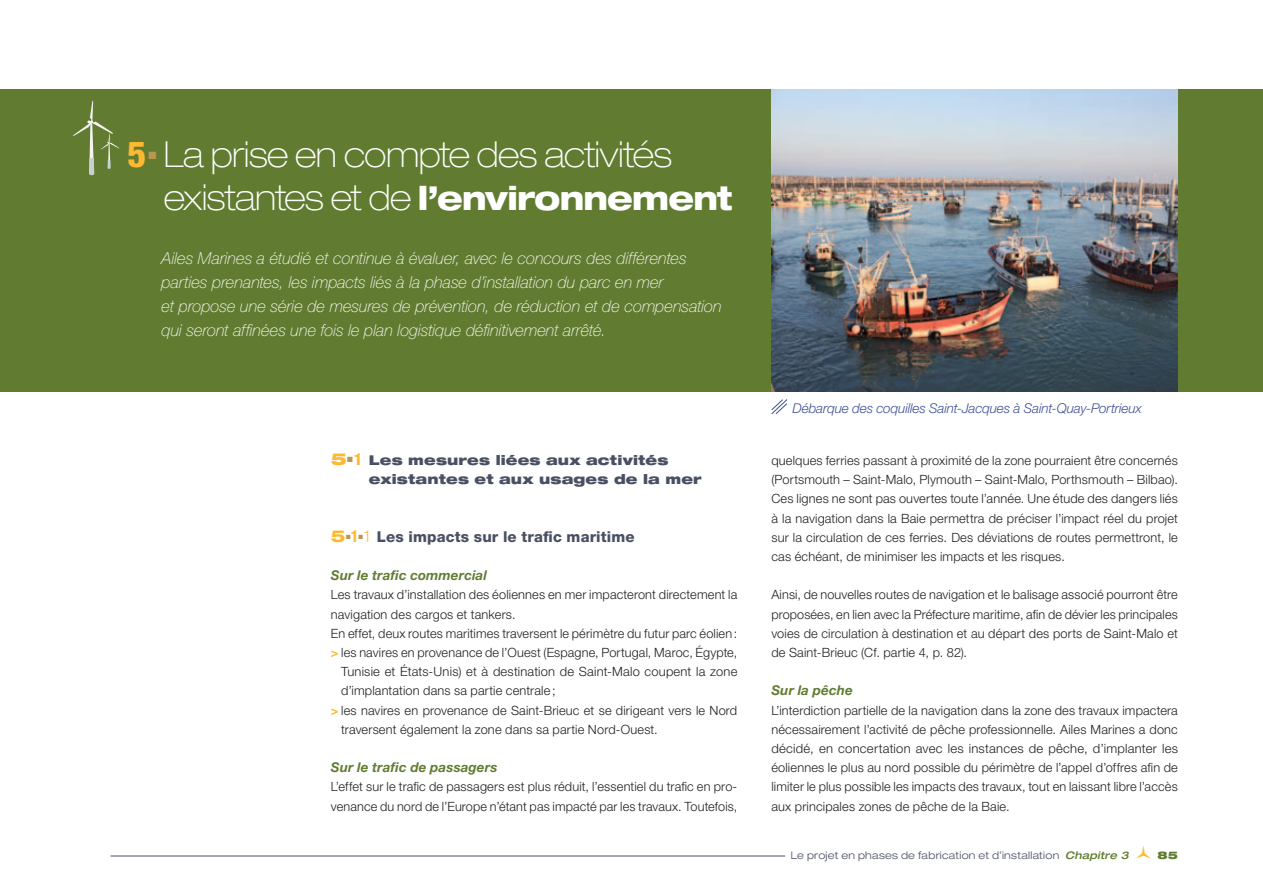
<style>
.page{position:relative;width:1263px;height:893px;background:#fff}
.page>*{position:absolute;margin:0;border:0;box-sizing:border-box;transform-origin:0 0}
.t1{font:100 expanded 36px "Helvetica Neue";letter-spacing:-.015em;color:#fff;scale:.96 1}
.t2{font:800 expanded 33px "Helvetica Neue";letter-spacing:-.025em;color:#fff;scale:.96 1}
.t3{font:italic 100 16.5px/24px "Helvetica Neue";color:#fff}
.t4{font:800 15px "Helvetica Neue";letter-spacing:.01em;color:#4a5063}
.t5{font:900 expanded 13.5px/19.2px "Helvetica Neue";letter-spacing:.01em;color:#4a5063}
.t6{font:italic 300 13.5px "Helvetica Neue";letter-spacing:-.01em;color:#405197}
.t7{font:italic 700 13.5px "Helvetica Neue";letter-spacing:.01em;color:#617c31}
.t8{font:300 12.75px/19.2px "Helvetica Neue";letter-spacing:.015em;color:#231f20;text-align:justify}
.t9{font:300 expanded 10.5px "Helvetica Neue";letter-spacing:.025em;color:#4a5063}
.t10{font:900 expanded 10.5px "Helvetica Neue";color:#617c31}
.s1{font-weight:800;font-stretch:condensed;color:#fdb931}
.s2{font-weight:100;font-size:36px}
.s3{font-size:16.5px;color:#fdb931}
.s4{font-weight:800;font-stretch:condensed;font-size:16.5px;color:#fdb931}
.s5{font-stretch:expanded;font-size:16.5px;color:#fdb931}
.s6{font-weight:700;font-stretch:condensed;font-size:16.5px;color:#fdb931}
.s7{font-weight:300;font-stretch:condensed;font-size:16.5px;color:#fdb931}
.s8{font-weight:700;color:#fdb931}
.s9{font-weight:500;font-style:italic;color:#617c31}
</style>
<div class="page">
<hr style="left:111px;top:856px;width:674px;height:1px;background:#4a5063">
<div style="left:0;top:89px;width:1263px;height:303px;background:#617c31"></div>
<svg style="left:73px;top:100px;width:46px;height:75px"></svg>
<img style="left:771px;top:89px;width:407px;height:303px">
<svg style="left:771px;top:399px;width:17px;height:15px"></svg>
<h1 class="t1" style="left:128px;top:133px;width:568px"><span class="s1">5</span> <sup>■</sup> La prise en compte des activités</h1>
<h2 class="t2" style="left:164px;top:177px;width:594px"><span class="s2">existantes et de</span> l’environnement</h2>
<p class="t3" style="left:162px;top:246px;width:562px">Ailes Marines a étudié et continue à évaluer, avec le concours des différentes parties prenantes, les impacts liés à la phase d’installation du parc en mer<br>et propose une série de mesures de prévention, de réduction et de compensation qui seront affinées une fois le plan logistique définitivement arrêté.</p>
<p class="t5" style="left:369px;top:450px;width:334px;text-indent:-38px"><span class="s3">5</span><sup>■</sup><span class="s4">1</span> Les mesures liées aux activités existantes et aux usages de la mer</p>
<p class="t4" style="left:331px;top:527px;width:305px"><span class="s5">5</span><sup>■</sup><span class="s6">1</span><sup>■</sup><span class="s7">1</span> Les impacts sur le trafic maritime</p>
<p class="t7" style="left:331px;top:567px;width:158px">Sur le trafic commercial</p>
<p class="t8" style="left:331px;top:585px;width:408px">Les travaux d’installation des éoliennes en mer impacteront directement la</p>
<p class="t8" style="left:331px;top:604px;width:186px">navigation des cargos et tankers.</p>
<p class="t8" style="left:331px;top:623px;width:408px">En effet, deux routes maritimes traversent le périmètre du futur parc éolien :</p>
<p class="t8" style="left:331px;top:642px;width:408px"><span class="s8">&gt;</span> les navires en provenance de l’Ouest (Espagne, Portugal, Maroc, Égypte,</p>
<p class="t8" style="left:341px;top:662px;width:398px">Tunisie et États-Unis) et à destination de Saint-Malo coupent la zone</p>
<p class="t8" style="left:341px;top:681px;width:216px">d’implantation dans sa partie centrale;</p>
<p class="t8" style="left:331px;top:700px;width:408px"><span class="s8">&gt;</span> les navires en provenance de Saint-Brieuc et se dirigeant vers le Nord</p>
<p class="t8" style="left:341px;top:719px;width:318px">traversent également la zone dans sa partie Nord-Ouest.</p>
<p class="t7" style="left:331px;top:759px;width:168px">Sur le trafic de passagers</p>
<p class="t8" style="left:331px;top:777px;width:408px">L’effet sur le trafic de passagers est plus réduit, l’essentiel du trafic en pro&shy;venance du nord de l’Europe n’étant pas impacté par les travaux. Toutefois,</p>
<p class="t6" style="left:792px;top:400px;width:351px">Débarque des coquilles Saint-Jacques à Saint-Quay-Portrieux</p>
<p class="t8" style="left:771px;top:450px;width:408px">quelques ferries passant à proximité de la zone pourraient être concernés (Portsmouth – Saint-Malo, Plymouth – Saint-Malo, Porthsmouth – Bilbao).<br>Ces lignes ne sont pas ouvertes toute l’année. Une étude des dangers liés à la navigation dans la Baie permettra de préciser l’impact réel du projet sur la circulation de ces ferries. Des déviations de routes permettront, le cas échéant, de minimiser les impacts et les risques.</p>
<p class="t8" style="left:771px;top:585px;width:408px">Ainsi, de nouvelles routes de navigation et le balisage associé pourront être proposées, en lien avec la Préfecture maritime, afin de dévier les principales voies de circulation à destination et au départ des ports de Saint-Malo et de Saint-Brieuc (Cf. partie 4, p. 82).</p>
<p class="t7" style="left:771px;top:682px;width:83px">Sur la pêche</p>
<p class="t8" style="left:771px;top:700px;width:408px">L’interdiction partielle de la navigation dans la zone des travaux impactera nécessairement l’activité de pêche professionnelle. Ailes Marines a donc décidé, en concertation avec les instances de pêche, d’implanter les éoliennes le plus au nord possible du périmètre de l’appel d’offres afin de limiter le plus possible les impacts des travaux, tout en laissant libre l’accès aux principales zones de pêche de la Baie.</p>
<p class="t9" style="left:791px;top:849px;width:339px">Le projet en phases de fabrication et d’installation <span class="s9">Chapitre 3</span></p>
<p class="t10" style="left:1157px;top:848px;width:22px">85</p>
</div>
